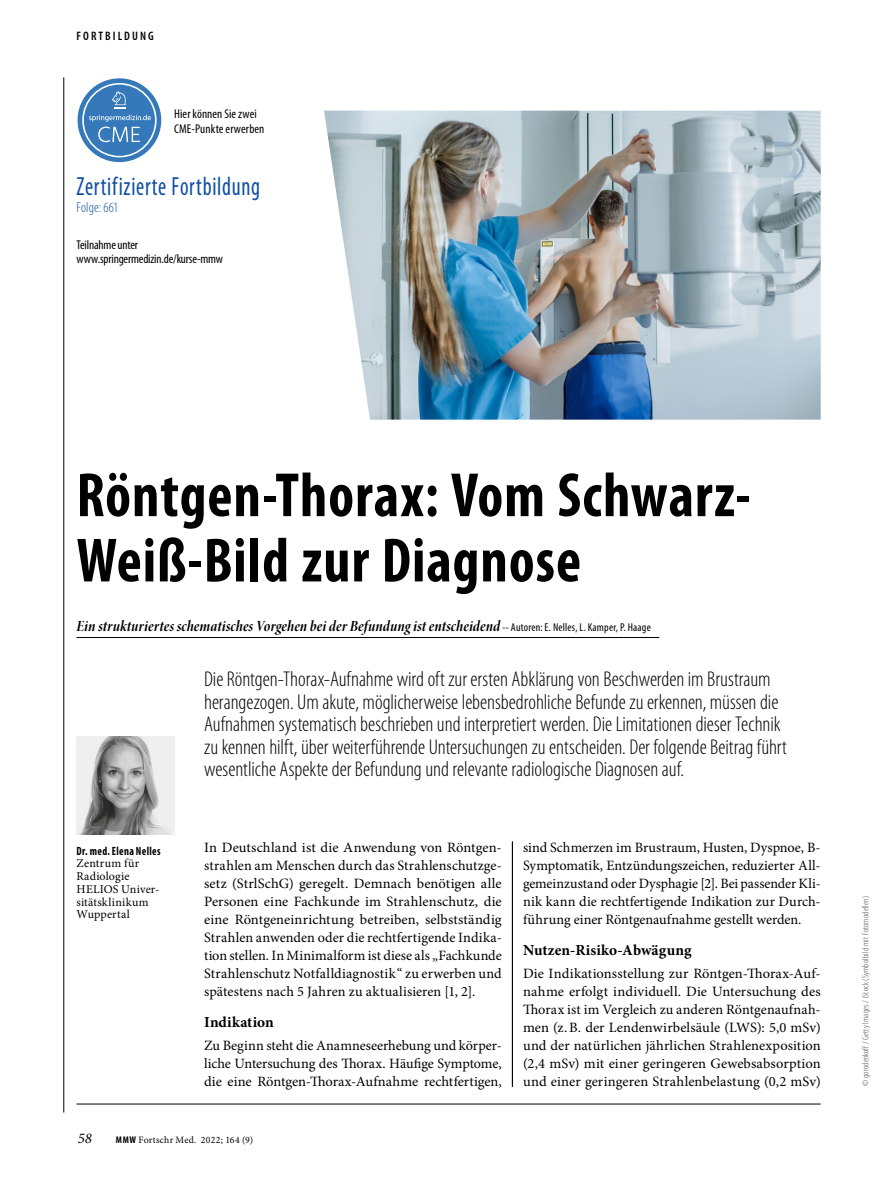
<style>
.page{position:relative;width:893px;height:1187px;background:#fff}
.page>*{position:absolute;margin:0;border:0;box-sizing:border-box;transform-origin:0 0}
.Title_1{font:700 condensed 63px/65.2px "Myriad Pro";letter-spacing:.015em;color:#000;scale:.95 1}
.t1{font:condensed 26.4px "Myriad Pro";letter-spacing:.03em;color:#1050a2;scale:.85 1}
.Trailer_1{font:300 condensed 21.45px/22.5px "Myriad Pro";letter-spacing:-.005em;color:#000}
.SuperTitle_1{font:15.75px "Minion Pro Bold Cn It Disp";letter-spacing:.01em;color:#000}
.SectionHeading_1_x{font:700 15.3px "Minion Pro";letter-spacing:.005em;color:#000}
.t2{font:italic 14.85px "Minion Pro";color:#000}
.Para_x{font:14.25px/18px "Minion Pro";color:#000;text-align:justify}
.t3{font:300 condensed 14.25px "Myriad Pro";letter-spacing:.005em;color:#1050a2}
.t4{font:condensed 12.75px/13.5px "Myriad Pro";letter-spacing:-.01em;color:#000}
.t5{font:condensed 12.75px/15px "Myriad Pro";letter-spacing:.01em;color:#000}
.t6{font:600 condensed 12.3px "Myriad Pro";letter-spacing:.165em;color:#000}
.Image_Caption_x{font:12px/12.8px "Minion Pro";letter-spacing:.02em;color:#000}
.Image_Caption_Author{font:700 condensed 12px "Myriad Pro";letter-spacing:.03em;color:#000;scale:.9 1}
.t7{font:9.75px "Minion Pro";letter-spacing:.025em;color:#000}
.Image_Source_x{font:300 condensed 9px "Myriad Pro";letter-spacing:.02em;color:#4d4d4c}
.s1{font-family:"Myriad Pro";font-stretch:condensed;font-size:11.4px}
.s2{font-family:"Myriad Pro";font-weight:700;font-stretch:condensed}
</style>
<div class="page">
<hr style="left:77px;top:1103px;width:744px;height:1px;background:#000">
<hr style="left:64px;top:77px;width:1px;height:1035px;background:#000">
<img style="left:324px;top:111px;width:497px;height:308px">
<img style="left:77px;top:736px;width:97px;height:98px">
<hr style="left:512px;top:841px;width:1px;height:245px;background:#000">
<hr style="left:77px;top:637px;width:582px;height:1px;background:#000">
<div style="left:78px;top:78px;width:83px;height:84px;background:#3679bb;border-radius:50%"></div>
<svg style="left:82px;top:83px;width:75px;height:74px"></svg>
<p class="t6" style="left:77px;top:29px;width:79px">FORTBILDUNG</p>
<p class="t5" style="left:174px;top:106px;width:92px">Hier können Sie zwei<br>CME-Punkte erwerben</p>
<p class="t1" style="left:77px;top:170px;width:217px">Zertifizierte Fortbildung</p>
<p class="t3" style="left:77px;top:199px;width:43px">Folge: 661</p>
<p class="t4" style="left:77px;top:238px;width:148px">Teilnahme unter www.springermedizin.de/kurse-mmw</p>
<p class="Title_1" style="left:77px;top:461px;width:711px">Röntgen-Thorax: Vom Schwarz-<br>Weiß-Bild zur Diagnose</p>
<p class="SuperTitle_1" style="left:77px;top:616px;width:576px">Ein strukturiertes schematisches Vorgehen bei der Befundung ist entscheidend <span class="s1">-- Autoren: E. Nelles, L. Kamper, P. Haage</span></p>
<p class="Image_Caption_Author" style="left:77px;top:843px;width:95px">Dr. med. Elena Nelles</p>
<p class="Image_Caption_x" style="left:77px;top:857px;width:84px">Zentrum für<br>Radiologie<br>HELIOS Univer&shy;sitätsklinikum<br>Wuppertal</p>
<p class="Trailer_1" style="left:204px;top:668px;width:584px">Die Röntgen-Thorax-Aufnahme wird oft zur ersten Abklärung von Beschwerden im Brustraum herangezogen. Um akute, möglicherweise lebensbedrohliche Befunde zu erkennen, müssen die Aufnahmen systematisch beschrieben und interpretiert werden. Die Limitationen dieser Technik zu kennen hilft, über weiterführende Untersuchungen zu entscheiden. Der folgende Beitrag führt wesentliche Aspekte der Befundung und relevante radiologische Diagnosen auf.</p>
<p class="Para_x" style="left:204px;top:838px;width:299px">In Deutschland ist die Anwendung von Röntgen&shy;strahlen am Menschen durch das Strahlenschutzge&shy;setz (StrlSchG) geregelt. Demnach benötigen alle Personen eine Fachkunde im Strahlenschutz, die eine Röntgeneinrichtung betreiben, selbstständig Strahlen anwenden oder die rechtfertigende Indika&shy;tion stellen. In Minimalform ist diese als „Fachkunde Strahlenschutz Notfalldiagnostik“ zu erwerben und spätestens nach 5 Jahren zu aktualisieren [1, 2].</p>
<p class="SectionHeading_1_x" style="left:204px;top:1010px;width:71px">Indikation</p>
<p class="Para_x" style="left:204px;top:1036px;width:299px">Zu Beginn steht die Anamneseerhebung und körper&shy;liche Untersuchung des Thorax. Häufige Symptome, die eine Röntgen-Thorax-Aufnahme rechtfertigen,</p>
<p class="Para_x" style="left:523px;top:838px;width:299px">sind Schmerzen im Brustraum, Husten, Dyspnoe, B-Symptomatik, Entzündungszeichen, reduzierter All&shy;gemeinzustand oder Dysphagie [2]. Bei passender Kli&shy;nik kann die rechtfertigende Indikation zur Durch&shy;führung einer Röntgenaufnahme gestellt werden.</p>
<p class="SectionHeading_1_x" style="left:523px;top:938px;width:170px">Nutzen-Risiko-Abwägung</p>
<p class="Para_x" style="left:523px;top:964px;width:299px">Die Indikationsstellung zur Röntgen-Thorax-Auf&shy;nahme erfolgt individuell. Die Untersuchung des Thorax ist im Vergleich zu anderen Röntgenaufnah&shy;men (z.B. der Lendenwirbelsäule (LWS): 5,0 mSv) und der natürlichen jährlichen Strahlenexposition (2,4 mSv) mit einer geringeren Gewebsabsorption und einer geringeren Strahlenbelastung (0,2 mSv)</p>
<p class="t2" style="left:78px;top:1128px;width:16px">58</p>
<p class="t7" style="left:116px;top:1132px;width:139px"><span class="s2">MMW</span> Fortschr Med. 2022; 164 (9)</p>
<p class="Image_Source_x" style="left:861px;top:1085px;width:192px;rotate:-90deg">© gorodenkoff / Getty Images / iStock (Symbolbild mit Fotomodellen)</p>
</div>
